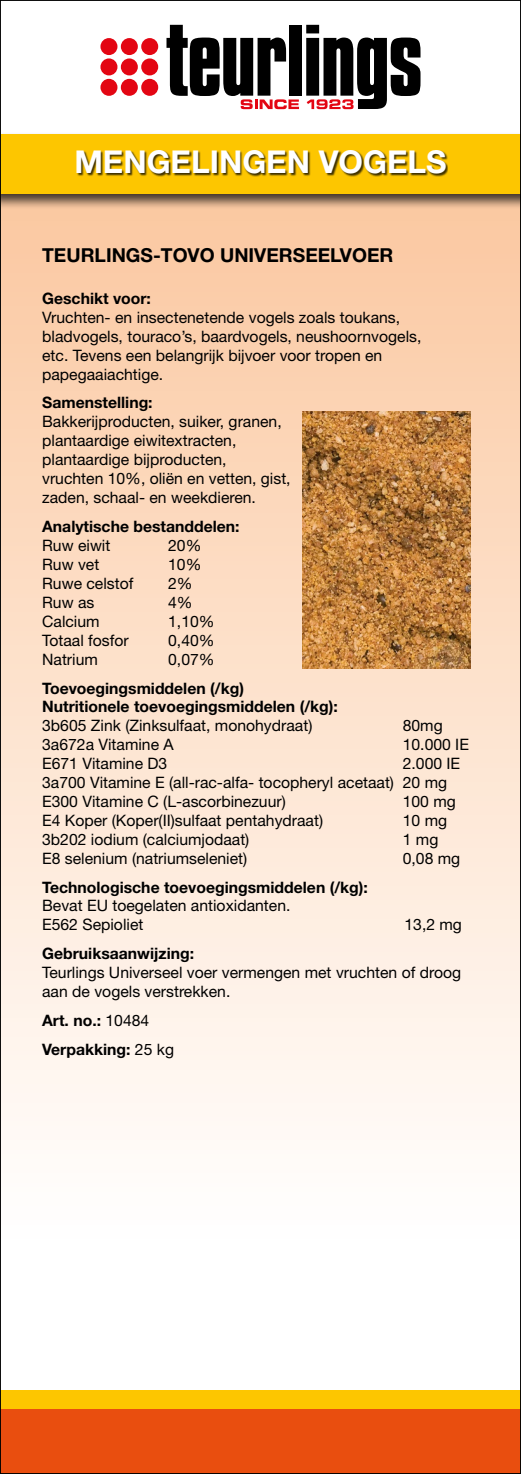
<style>
.page{position:relative;width:521px;height:1474px;background:#fff}
.page>*{position:absolute;margin:0;border:0;box-sizing:border-box;transform-origin:0 0}
.t1{font:700 31.5px "Helvetica Neue LT Std";color:#fff}
.t2{font:700 19.25px "Helvetica Neue LT Std";color:#000}
.t3{font:15.75px/18.9px "Helvetica Neue LT Std";color:#000}
.t4{font:700 15.75px/18.9px "Helvetica Neue LT Std";color:#000}
.s1{font-weight:400}
</style>
<div class="page">
<div style="left:0;top:188px;width:521px;height:1201px;background:linear-gradient(to bottom,#fbc8a1,#fff)"></div>
<div style="left:0;top:1389px;width:521px;height:20px;background:#fdc600"></div>
<div style="left:100px;top:79px;width:17px;height:17px;background:#e30613;border-radius:50%"></div>
<div style="left:121px;top:79px;width:17px;height:17px;background:#e30613;border-radius:50%"></div>
<div style="left:141px;top:79px;width:17px;height:17px;background:#e30613;border-radius:50%"></div>
<div style="left:100px;top:58px;width:17px;height:17px;background:#e30613;border-radius:50%"></div>
<div style="left:121px;top:58px;width:17px;height:17px;background:#e30613;border-radius:50%"></div>
<div style="left:141px;top:58px;width:17px;height:17px;background:#e30613;border-radius:50%"></div>
<div style="left:100px;top:38px;width:17px;height:17px;background:#e30613;border-radius:50%"></div>
<div style="left:121px;top:38px;width:17px;height:17px;background:#e30613;border-radius:50%"></div>
<div style="left:141px;top:38px;width:17px;height:17px;background:#e30613;border-radius:50%"></div>
<svg style="left:166px;top:25px;width:133px;height:84px"></svg>
<div style="left:289px;top:25px;width:13px;height:71px;background:#000"></div>
<svg style="left:306px;top:25px;width:114px;height:84px"></svg>
<div style="left:0;top:1409px;width:521px;height:64px;background:#e94e0f"></div>
<div style="left:0;top:131px;width:521px;height:79px;background:#000;opacity:.75"></div>
<div style="left:0;top:134px;width:521px;height:59px;background:#fdc600"></div>
<div style="left:77px;top:150px;width:371px;height:26px;background:#000;opacity:.75"></div>
<img style="left:302px;top:412px;width:168px;height:256px">
<h1 class="t1" style="left:74px;top:142px;width:374px">MENGELINGEN VOGELS</h1>
<p class="t2" style="left:42px;top:243px;width:353px">TEURLINGS-TOVO UNIVERSEELVOER</p>
<p class="t4" style="left:42px;top:288px;width:110px">Geschikt voor:</p>
<p class="t3" style="left:42px;top:307px;width:381px">Vruchten- en insectenetende vogels zoals toukans, bladvogels, touraco’s, baardvogels, neushoornvogels, etc. Tevens een belangrijk bijvoer voor tropen en papegaaiachtige.</p>
<p class="t4" style="left:42px;top:393px;width:112px">Samenstelling:</p>
<p class="t3" style="left:42px;top:412px;width:250px">Bakkerijproducten, suiker, granen, plantaardige eiwitextracten, plantaardige bijproducten, vruchten 10%, oliën en vetten, gist, zaden, schaal- en weekdieren.</p>
<p class="t4" style="left:42px;top:517px;width:199px">Analytische bestanddelen:</p>
<p class="t3" style="left:42px;top:536px;width:70px">Ruw eiwit</p>
<p class="t3" style="left:168px;top:536px;width:35px">20%</p>
<p class="t3" style="left:42px;top:555px;width:59px">Ruw vet</p>
<p class="t3" style="left:168px;top:555px;width:35px">10%</p>
<p class="t3" style="left:42px;top:574px;width:93px">Ruwe celstof</p>
<p class="t3" style="left:168px;top:574px;width:26px">2%</p>
<p class="t3" style="left:42px;top:592px;width:54px">Ruw as</p>
<p class="t3" style="left:168px;top:592px;width:26px">4%</p>
<p class="t3" style="left:42px;top:611px;width:59px">Calcium</p>
<p class="t3" style="left:168px;top:611px;width:48px">1,10%</p>
<p class="t3" style="left:42px;top:630px;width:88px">Totaal fosfor</p>
<p class="t3" style="left:168px;top:630px;width:48px">0,40%</p>
<p class="t3" style="left:42px;top:649px;width:57px">Natrium</p>
<p class="t3" style="left:168px;top:649px;width:48px">0,07%</p>
<p class="t4" style="left:42px;top:678px;width:297px">Toevoegingsmiddelen (/kg)<br>Nutritionele toevoegingsmiddelen (/kg):</p>
<p class="t3" style="left:42px;top:716px;width:272px">3b605 Zink (Zinksulfaat, monohydraat)</p>
<p class="t3" style="left:403px;top:716px;width:41px">80mg</p>
<p class="t3" style="left:42px;top:735px;width:133px">3a672a Vitamine A</p>
<p class="t3" style="left:403px;top:735px;width:68px">10.000 IE</p>
<p class="t3" style="left:42px;top:754px;width:127px">E671 Vitamine D3</p>
<p class="t3" style="left:42px;top:754px;width:419px;text-indent:361px">2.000 IE<br>3a700 Vitamine E (all-rac-alfa- tocopheryl acetaat) 20 mg<br>E300 Vitamine C (L-ascorbinezuur)</p>
<p class="t3" style="left:403px;top:791px;width:55px">100 mg</p>
<p class="t3" style="left:42px;top:810px;width:282px">E4 Koper (Koper(II)sulfaat pentahydraat)</p>
<p class="t3" style="left:403px;top:810px;width:46px">10 mg</p>
<p class="t3" style="left:42px;top:829px;width:209px">3b202 iodium (calciumjodaat)</p>
<p class="t3" style="left:403px;top:829px;width:37px">1 mg</p>
<p class="t3" style="left:42px;top:848px;width:207px">E8 selenium (natriumseleniet)</p>
<p class="t3" style="left:403px;top:848px;width:59px">0,08 mg</p>
<p class="t4" style="left:42px;top:877px;width:327px">Technologische toevoegingsmiddelen (/kg):</p>
<p class="t3" style="left:42px;top:896px;width:250px">Bevat EU toegelaten antioxidanten.<br>E562 Sepioliet</p>
<p class="t3" style="left:404px;top:915px;width:59px">13,2 mg</p>
<p class="t4" style="left:42px;top:943px;width:153px">Gebruiksaanwijzing:</p>
<p class="t3" style="left:42px;top:962px;width:420px">Teurlings Universeel voer vermengen met vruchten of droog aan de vogels verstrekken.</p>
<p class="t4" style="left:42px;top:1005px;width:133px;line-height:28.9px">Art. no.: <span class="s1">10484<br></span>Verpakking: <span class="s1">25 kg</span></p>
</div>
